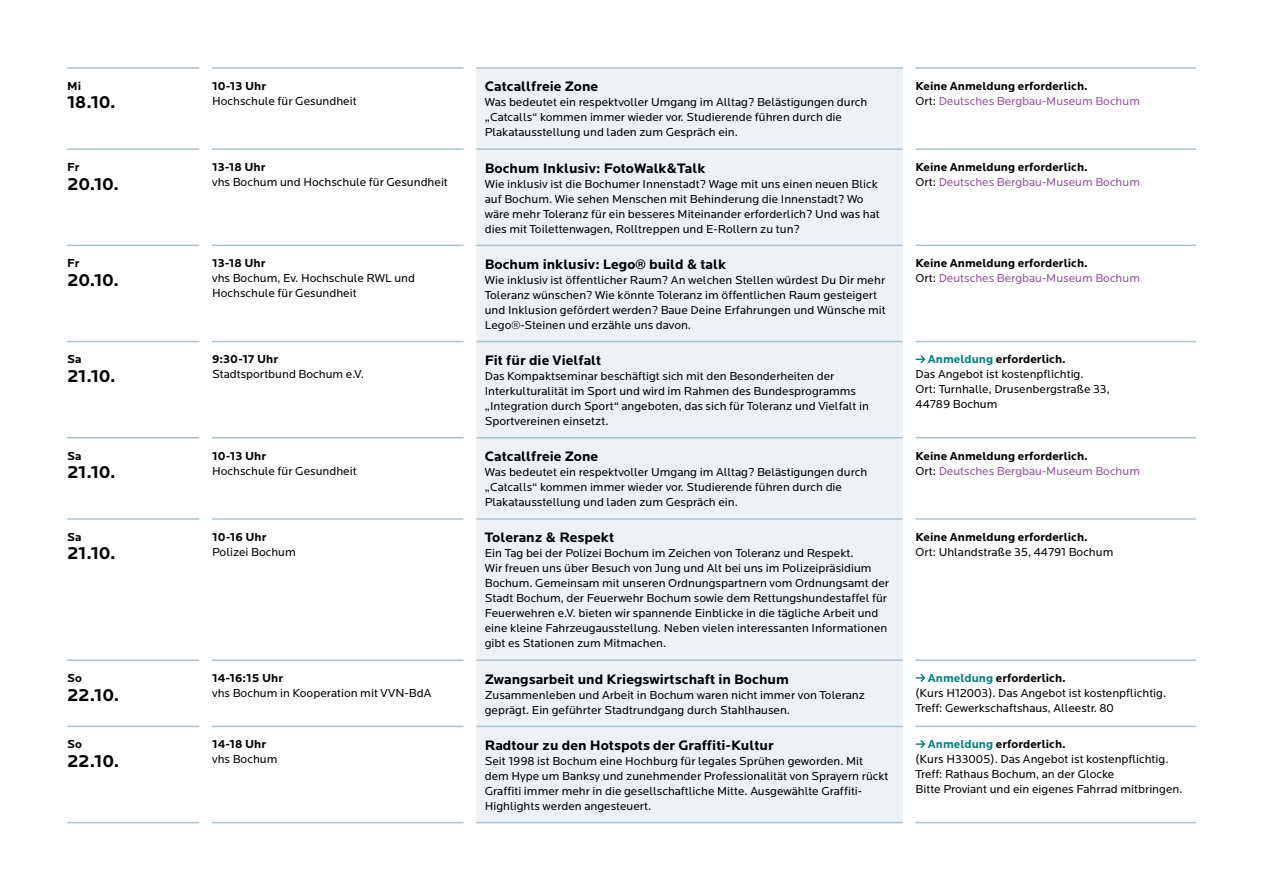
<style>
.page{position:relative;width:1263px;height:893px;background:#fff}
.page>*{position:absolute;margin:0;border:0;box-sizing:border-box;transform-origin:0 0}
.t1{font:700 18px "Locator";letter-spacing:-.015em;color:#000}
.t2{font:700 14.25px "Locator";color:#000}
.t3{font:12px/15px "Locator";color:#000}
.t4{font:12px/15px "Locator";color:#95569e}
.t5{font:700 12px "Locator";color:#000}
.s1{font-weight:700;color:#000}
.s2{color:#000}
.s3{font-weight:700;color:#00847e}
.s4{font-weight:700}
</style>
<div class="page">
<div style="left:476px;top:69px;width:427px;height:753px;background:#eef2f5"></div>
<hr style="left:67px;top:67px;width:132px;height:2px;background:#aec0ca">
<hr style="left:212px;top:67px;width:251px;height:2px;background:#aec0ca">
<hr style="left:476px;top:67px;width:427px;height:2px;background:#aec0ca">
<hr style="left:915px;top:67px;width:281px;height:2px;background:#aec0ca">
<hr style="left:67px;top:148px;width:132px;height:2px;background:#aec0ca">
<hr style="left:212px;top:148px;width:251px;height:2px;background:#aec0ca">
<hr style="left:476px;top:148px;width:427px;height:2px;background:#aec0ca">
<hr style="left:915px;top:148px;width:281px;height:2px;background:#aec0ca">
<hr style="left:67px;top:245px;width:132px;height:1px;background:#aec0ca">
<hr style="left:212px;top:245px;width:251px;height:1px;background:#aec0ca">
<hr style="left:476px;top:245px;width:427px;height:1px;background:#aec0ca">
<hr style="left:915px;top:245px;width:281px;height:1px;background:#aec0ca">
<hr style="left:67px;top:341px;width:132px;height:1px;background:#aec0ca">
<hr style="left:212px;top:341px;width:251px;height:1px;background:#aec0ca">
<hr style="left:476px;top:341px;width:427px;height:1px;background:#aec0ca">
<hr style="left:915px;top:341px;width:281px;height:1px;background:#aec0ca">
<hr style="left:67px;top:437px;width:132px;height:1px;background:#aec0ca">
<hr style="left:212px;top:437px;width:251px;height:1px;background:#aec0ca">
<hr style="left:476px;top:437px;width:427px;height:1px;background:#aec0ca">
<hr style="left:915px;top:437px;width:281px;height:1px;background:#aec0ca">
<hr style="left:67px;top:518px;width:132px;height:2px;background:#aec0ca">
<hr style="left:212px;top:518px;width:251px;height:2px;background:#aec0ca">
<hr style="left:476px;top:518px;width:427px;height:2px;background:#aec0ca">
<hr style="left:915px;top:518px;width:281px;height:2px;background:#aec0ca">
<hr style="left:67px;top:659px;width:132px;height:2px;background:#aec0ca">
<hr style="left:212px;top:659px;width:251px;height:2px;background:#aec0ca">
<hr style="left:476px;top:659px;width:427px;height:2px;background:#aec0ca">
<hr style="left:915px;top:659px;width:281px;height:2px;background:#aec0ca">
<hr style="left:67px;top:726px;width:132px;height:1px;background:#aec0ca">
<hr style="left:212px;top:726px;width:251px;height:1px;background:#aec0ca">
<hr style="left:476px;top:726px;width:427px;height:1px;background:#aec0ca">
<hr style="left:915px;top:726px;width:281px;height:1px;background:#aec0ca">
<hr style="left:67px;top:822px;width:132px;height:1px;background:#aec0ca">
<hr style="left:212px;top:822px;width:251px;height:1px;background:#aec0ca">
<hr style="left:476px;top:822px;width:427px;height:1px;background:#aec0ca">
<hr style="left:915px;top:822px;width:281px;height:1px;background:#aec0ca">
<svg style="left:915px;top:355px;width:10px;height:8px"></svg>
<svg style="left:915px;top:674px;width:10px;height:8px"></svg>
<svg style="left:915px;top:740px;width:10px;height:8px"></svg>
<p class="t5" style="left:67px;top:79px;width:15px">Mi</p>
<h1 class="t1" style="left:67px;top:92px;width:50px">18.10.</h1>
<p class="t5" style="left:212px;top:79px;width:56px">10-13 Uhr</p>
<p class="t3" style="left:212px;top:94px;width:146px">Hochschule für Gesundheit</p>
<p class="t2" style="left:485px;top:78px;width:115px">Catcallfreie Zone</p>
<p class="t3" style="left:485px;top:95px;width:384px">Was bedeutet ein respektvoller Umgang im Alltag? Belästigungen durch „Catcalls“ kommen immer wieder vor. Studierende führen durch die<br>Plakatausstellung und laden zum Gespräch ein.</p>
<p class="t4" style="left:915px;top:79px;width:226px"><span class="s1">Keine Anmeldung erforderlich.<br></span><span class="s2">Ort:</span> Deutsches Bergbau-Museum Bochum</p>
<p class="t5" style="left:67px;top:160px;width:14px">Fr</p>
<h1 class="t1" style="left:67px;top:173px;width:53px">20.10.</h1>
<p class="t5" style="left:212px;top:160px;width:55px">13-18 Uhr</p>
<p class="t3" style="left:212px;top:175px;width:237px">vhs Bochum und Hochschule für Gesundheit</p>
<p class="t2" style="left:485px;top:160px;width:222px">Bochum Inklusiv: FotoWalk&amp;Talk</p>
<p class="t3" style="left:485px;top:176px;width:396px">Wie inklusiv ist die Bochumer Innenstadt? Wage mit uns einen neuen Blick auf Bochum. Wie sehen Menschen mit Behinderung die Innenstadt? Wo wäre mehr Toleranz für ein besseres Miteinander erforderlich? Und was hat dies mit Toilettenwagen, Rolltreppen und E-Rollern zu tun?</p>
<p class="t4" style="left:915px;top:160px;width:226px"><span class="s1">Keine Anmeldung erforderlich.<br></span><span class="s2">Ort:</span> Deutsches Bergbau-Museum Bochum</p>
<p class="t5" style="left:67px;top:256px;width:14px">Fr</p>
<h1 class="t1" style="left:67px;top:270px;width:53px">20.10.</h1>
<p class="t5" style="left:212px;top:256px;width:55px">13-18 Uhr</p>
<p class="t3" style="left:212px;top:271px;width:204px">vhs Bochum, Ev. Hochschule RWL und<br>Hochschule für Gesundheit</p>
<p class="t2" style="left:485px;top:256px;width:243px">Bochum inklusiv: Lego® build &amp; talk</p>
<p class="t3" style="left:485px;top:273px;width:403px">Wie inklusiv ist öffentlicher Raum? An welchen Stellen würdest Du Dir mehr Toleranz wünschen? Wie könnte Toleranz im öffentlichen Raum gesteigert und Inklusion gefördert werden? Baue Deine Erfahrungen und Wünsche mit Lego®-Steinen und erzähle uns davon.</p>
<p class="t4" style="left:915px;top:256px;width:226px"><span class="s1">Keine Anmeldung erforderlich.<br></span><span class="s2">Ort:</span> Deutsches Bergbau-Museum Bochum</p>
<p class="t5" style="left:67px;top:352px;width:16px">Sa</p>
<h1 class="t1" style="left:67px;top:366px;width:50px">21.10.</h1>
<p class="t5" style="left:212px;top:352px;width:68px">9:30-17 Uhr</p>
<p class="t3" style="left:212px;top:367px;width:153px">Stadtsportbund Bochum e.V.</p>
<p class="t2" style="left:485px;top:352px;width:118px">Fit für die Vielfalt</p>
<p class="t3" style="left:485px;top:369px;width:386px">Das Kompaktseminar beschäftigt sich mit den Besonderheiten der Interkulturalität im Sport und wird im Rahmen des Bundesprogramms „Integration durch Sport“ angeboten, das sich für Toleranz und Vielfalt in Sportvereinen einsetzt.</p>
<p class="t3" style="left:915px;top:352px;width:196px;text-indent:12px"><span class="s3">Anmeldung</span> <span class="s4">erforderlich.<br></span>Das Angebot ist kostenpflichtig.<br>Ort: Turnhalle, Drusenbergstraße 33,<br>44789 Bochum</p>
<p class="t5" style="left:67px;top:449px;width:16px">Sa</p>
<h1 class="t1" style="left:67px;top:462px;width:50px">21.10.</h1>
<p class="t5" style="left:212px;top:449px;width:56px">10-13 Uhr</p>
<p class="t3" style="left:212px;top:463px;width:146px">Hochschule für Gesundheit</p>
<p class="t2" style="left:485px;top:448px;width:115px">Catcallfreie Zone</p>
<p class="t3" style="left:485px;top:465px;width:384px">Was bedeutet ein respektvoller Umgang im Alltag? Belästigungen durch „Catcalls“ kommen immer wieder vor. Studierende führen durch die<br>Plakatausstellung und laden zum Gespräch ein.</p>
<p class="t4" style="left:915px;top:448px;width:226px"><span class="s1">Keine Anmeldung erforderlich.<br></span><span class="s2">Ort:</span> Deutsches Bergbau-Museum Bochum</p>
<p class="t5" style="left:67px;top:530px;width:16px">Sa</p>
<h1 class="t1" style="left:67px;top:543px;width:50px">21.10.</h1>
<p class="t5" style="left:212px;top:530px;width:56px">10-16 Uhr</p>
<p class="t3" style="left:212px;top:545px;width:85px">Polizei Bochum</p>
<p class="t2" style="left:485px;top:529px;width:131px">Toleranz &amp; Respekt</p>
<p class="t3" style="left:485px;top:546px;width:406px">Ein Tag bei der Polizei Bochum im Zeichen von Toleranz und Respekt.<br>Wir freuen uns über Besuch von Jung und Alt bei uns im Polizeipräsidium Bochum. Gemeinsam mit unseren Ordnungspartnern vom Ordnungsamt der Stadt Bochum, der Feuerwehr Bochum sowie dem Rettungshundestaffel für Feuerwehren e.V. bieten wir spannende Einblicke in die tägliche Arbeit und eine kleine Fahrzeugausstellung. Neben vielen interessanten Informationen gibt es Stationen zum Mitmachen.</p>
<p class="t5" style="left:915px;top:530px;width:174px">Keine Anmeldung erforderlich.</p>
<p class="t3" style="left:915px;top:545px;width:199px">Ort: Uhlandstraße 35, 44791 Bochum</p>
<p class="t5" style="left:67px;top:671px;width:16px">So</p>
<h1 class="t1" style="left:67px;top:684px;width:54px">22.10.</h1>
<p class="t5" style="left:212px;top:671px;width:73px">14-16:15 Uhr</p>
<p class="t3" style="left:212px;top:686px;width:221px">vhs Bochum in Kooperation mit VVN-BdA</p>
<p class="t2" style="left:485px;top:671px;width:306px">Zwangsarbeit und Kriegswirtschaft in Bochum</p>
<p class="t3" style="left:485px;top:687px;width:382px">Zusammenleben und Arbeit in Bochum waren nicht immer von Toleranz geprägt. Ein geführter Stadtrundgang durch Stahlhausen.</p>
<p class="t3" style="left:915px;top:671px;width:252px;text-indent:12px"><span class="s3">Anmeldung</span> <span class="s4">erforderlich.<br></span>(Kurs H12003). Das Angebot ist kostenpflichtig.<br>Treff: Gewerkschaftshaus, Alleestr. 80</p>
<p class="t5" style="left:67px;top:737px;width:16px">So</p>
<h1 class="t1" style="left:67px;top:751px;width:54px">22.10.</h1>
<p class="t5" style="left:212px;top:737px;width:56px">14-18 Uhr</p>
<p class="t3" style="left:212px;top:752px;width:67px">vhs Bochum</p>
<p class="t2" style="left:485px;top:737px;width:290px">Radtour zu den Hotspots der Graffiti-Kultur</p>
<p class="t3" style="left:485px;top:754px;width:405px">Seit 1998 ist Bochum eine Hochburg für legales Sprühen geworden. Mit dem Hype um Banksy und zunehmender Professionalität von Sprayern rückt Graffiti immer mehr in die gesellschaftliche Mitte. Ausgewählte Graffiti-Highlights werden angesteuert.</p>
<p class="t3" style="left:915px;top:737px;width:268px;text-indent:12px"><span class="s3">Anmeldung</span> <span class="s4">erforderlich.<br></span>(Kurs H33005). Das Angebot ist kostenpflichtig.<br>Treff: Rathaus Bochum, an der Glocke<br>Bitte Proviant und ein eigenes Fahrrad mitbringen.</p>
</div>
